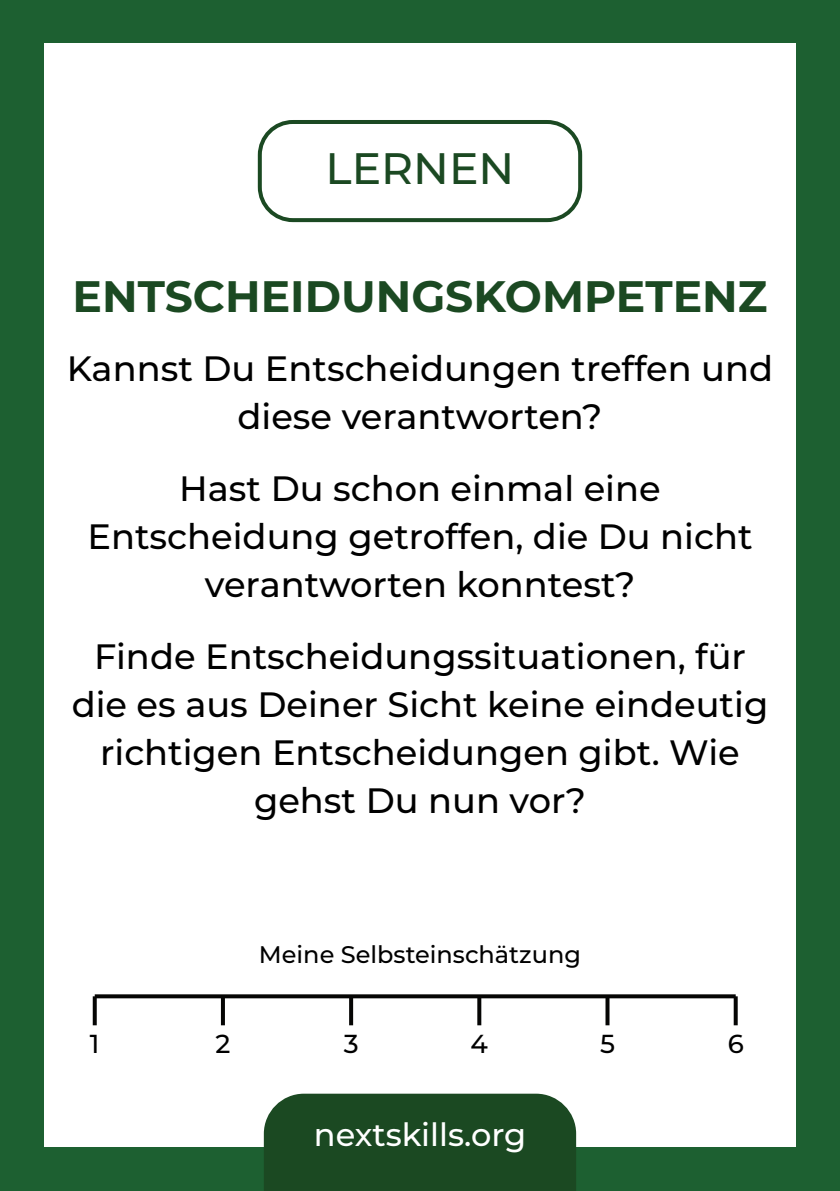
<style>
.page{position:relative;width:840px;height:1191px;background:#fff}
.page>*{position:absolute;margin:0;border:0;box-sizing:border-box;transform-origin:0 0}
.t1{font:700 44px "Montserrat";color:#1b4922}
.t2{font:500 44px "Montserrat";color:#1b4922}
.t3{font:500 35.2px/48px "Montserrat";color:#000;text-align:center}
.t4{font:500 32px "Montserrat";color:#fff}
.t5{font:500 26px "Montserrat";color:#000}
.t6{font:500 24px "Montserrat";color:#000}
</style>
<div class="page">
<div style="left:0;top:0;width:44px;height:1189px;background:#1d6031"></div>
<div style="left:796px;top:0;width:43px;height:1189px;background:#1d6031"></div>
<div style="left:0;top:0;width:839px;height:43px;background:#1d6031"></div>
<div style="left:0;top:1147px;width:839px;height:44px;background:#1d6031"></div>
<div style="left:258px;top:120px;width:324px;height:102px;border:4px solid #1b4922;border-radius:33px"></div>
<div style="left:264px;top:1093px;width:312px;height:98px;background:#1b4922"></div>
<svg style="left:95px;top:994px;width:640px;height:4px;background:#1a1a19"></svg>
<svg style="left:93px;top:996px;width:4px;height:29px"></svg>
<svg style="left:221px;top:996px;width:4px;height:29px"></svg>
<svg style="left:349px;top:996px;width:4px;height:29px"></svg>
<svg style="left:477px;top:996px;width:4px;height:29px"></svg>
<svg style="left:605px;top:996px;width:4px;height:29px"></svg>
<svg style="left:733px;top:996px;width:4px;height:29px"></svg>
<p class="t2" style="left:325px;top:138px;width:190px">LERNEN</p>
<p class="t1" style="left:72px;top:264px;width:696px">ENTSCHEIDUNGSKOMPETENZ</p>
<p class="t3" style="left:67px;top:343px;width:707px">Kannst Du Entscheidungen treffen und diese verantworten?</p>
<p class="t3" style="left:87px;top:463px;width:666px">Hast Du schon einmal eine<br>Entscheidung getroffen, die Du nicht verantworten konntest?</p>
<p class="t3" style="left:72px;top:631px;width:697px">Finde Entscheidungssituationen, für die es aus Deiner Sicht keine eindeutig richtigen Entscheidungen gibt. Wie gehst Du nun vor?</p>
<p class="t6" style="left:259px;top:937px;width:323px">Meine Selbsteinschätzung</p>
<p class="t5" style="left:90px;top:1025px;width:11px">1</p>
<p class="t5" style="left:215px;top:1025px;width:16px">2</p>
<p class="t5" style="left:343px;top:1025px;width:16px">3</p>
<p class="t5" style="left:470px;top:1025px;width:19px">4</p>
<p class="t5" style="left:599px;top:1025px;width:16px">5</p>
<p class="t5" style="left:727px;top:1025px;width:18px">6</p>
<p class="t4" style="left:313px;top:1112px;width:214px">nextskills.org</p>
</div>
